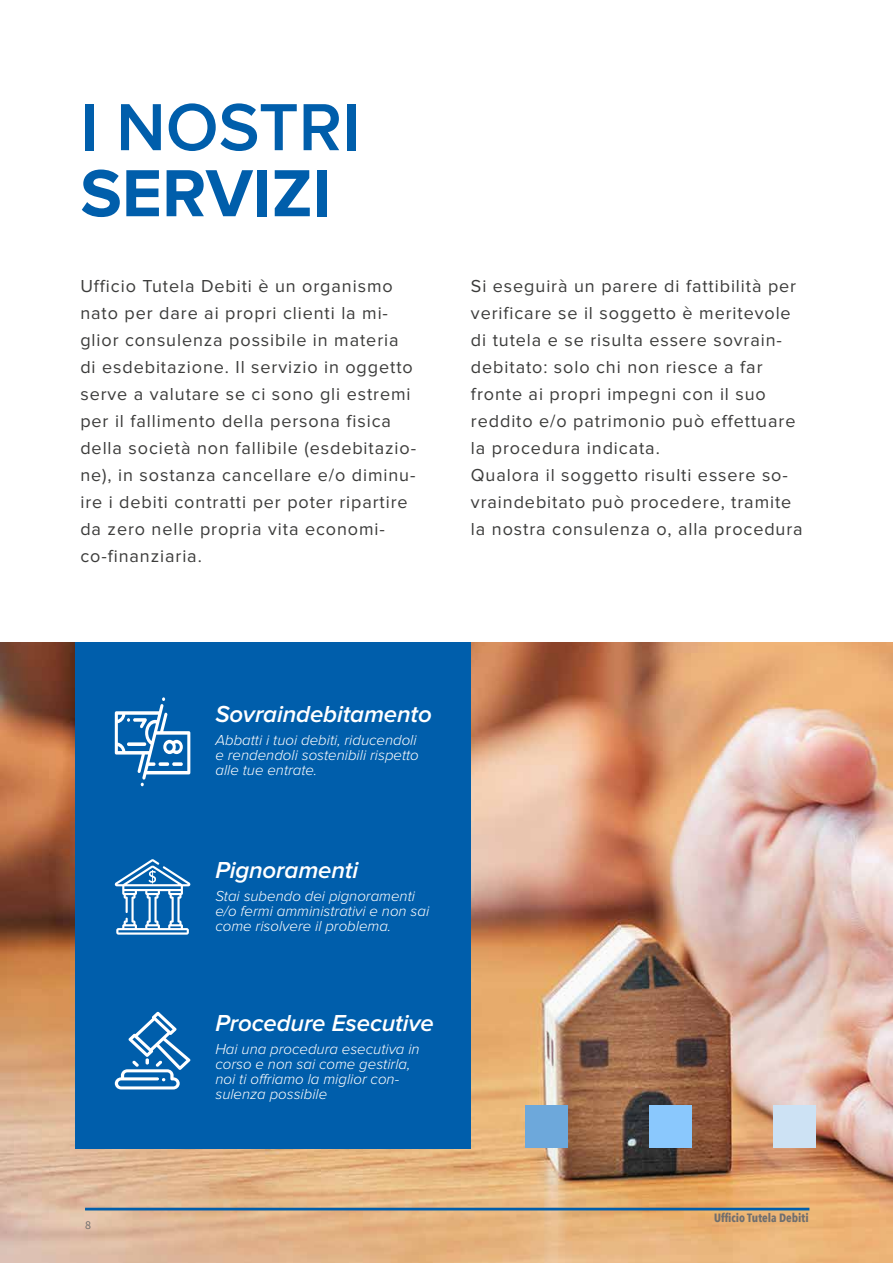
<style>
.page{position:relative;width:893px;height:1263px;background:#fff}
.page>*{position:absolute;margin:0;border:0;box-sizing:border-box;transform-origin:0 0}
.t1{font:600 69px "Proxima Nova";color:#005eab}
.t2{font:700 69px "Proxima Nova";color:#005eab}
.t3{font:italic 600 24px "Proxima Nova";letter-spacing:-.005em;color:#fff}
.t4{font:18px/27px "Proxima Nova";letter-spacing:.05em;color:#3c3c3b}
.t5{font:italic 300 15px/15px "Proxima Nova";color:#fff}
.t6{font:700 12px "Avenir Next Condensed";color:#706f6e}
.t7{font:12px "Source Sans Pro";color:#706f6e}
</style>
<div class="page">
<img style="left:0;top:642px;width:893px;height:621px">
<div style="left:75px;top:642px;width:396px;height:506px;background:#005eab"></div>
<svg style="left:115px;top:697px;width:75px;height:89px"></svg>
<svg style="left:115px;top:1012px;width:75px;height:77px"></svg>
<svg style="left:115px;top:859px;width:76px;height:76px"></svg>
<div style="left:525px;top:1105px;width:43px;height:43px;background:#6da8db"></div>
<div style="left:649px;top:1105px;width:43px;height:43px;background:#8ac8fd"></div>
<div style="left:773px;top:1105px;width:43px;height:43px;background:#cde2f4"></div>
<hr style="left:85px;top:1208px;width:724px;height:2px;background:#005eab">
<h1 class="t1" style="left:80px;top:96px;width:281px">I NOSTRI</h1>
<h1 class="t2" style="left:80px;top:154px;width:253px">SERVIZI</h1>
<p class="t4" style="left:80px;top:273px;width:337px">Ufficio Tutela Debiti è un organismo nato per dare ai propri clienti la mi&shy;glior consulenza possibile in materia di esdebitazione. Il servizio in oggetto serve a valutare se ci sono gli estremi per il fallimento della persona fisica della società non fallibile (esdebitazio&shy;ne), in sostanza cancellare e/o diminu&shy;ire i debiti contratti per poter ripartire da zero nelle propria vita economi&shy;co-finanziaria.</p>
<p class="t4" style="left:471px;top:273px;width:333px">Si eseguirà un parere di fattibilità per verificare se il soggetto è meritevole di tutela e se risulta essere sovrain&shy;debitato: solo chi non riesce a far fronte ai propri impegni con il suo reddito e/o patrimonio può effettuare la procedura indicata.<br>Qualora il soggetto risulti essere so&shy;vraindebitato può procedere, tramite la nostra consulenza o, alla procedura</p>
<h2 class="t3" style="left:215px;top:703px;width:218px">Sovraindebitamento</h2>
<p class="t5" style="left:215px;top:733px;width:205px">Abbatti i tuoi debiti, riducendoli e rendendoli sostenibili rispetto alle tue entrate.</p>
<h2 class="t3" style="left:215px;top:859px;width:144px">Pignoramenti</h2>
<p class="t5" style="left:215px;top:889px;width:215px">Stai subendo dei pignoramenti e/o fermi amministrativi e non sai come risolvere il problema.</p>
<h2 class="t3" style="left:215px;top:1012px;width:220px">Procedure Esecutive</h2>
<p class="t7" style="left:85px;top:1218px;width:7px">8</p>
<p class="t5" style="left:215px;top:1042px;width:206px">Hai una procedura esecutiva in corso e non sai come gestirla, noi ti offriamo la miglior con&shy;sulenza possibile</p>
<p class="t6" style="left:714px;top:1211px;width:96px">Ufficio Tutela Debiti</p>
</div>
